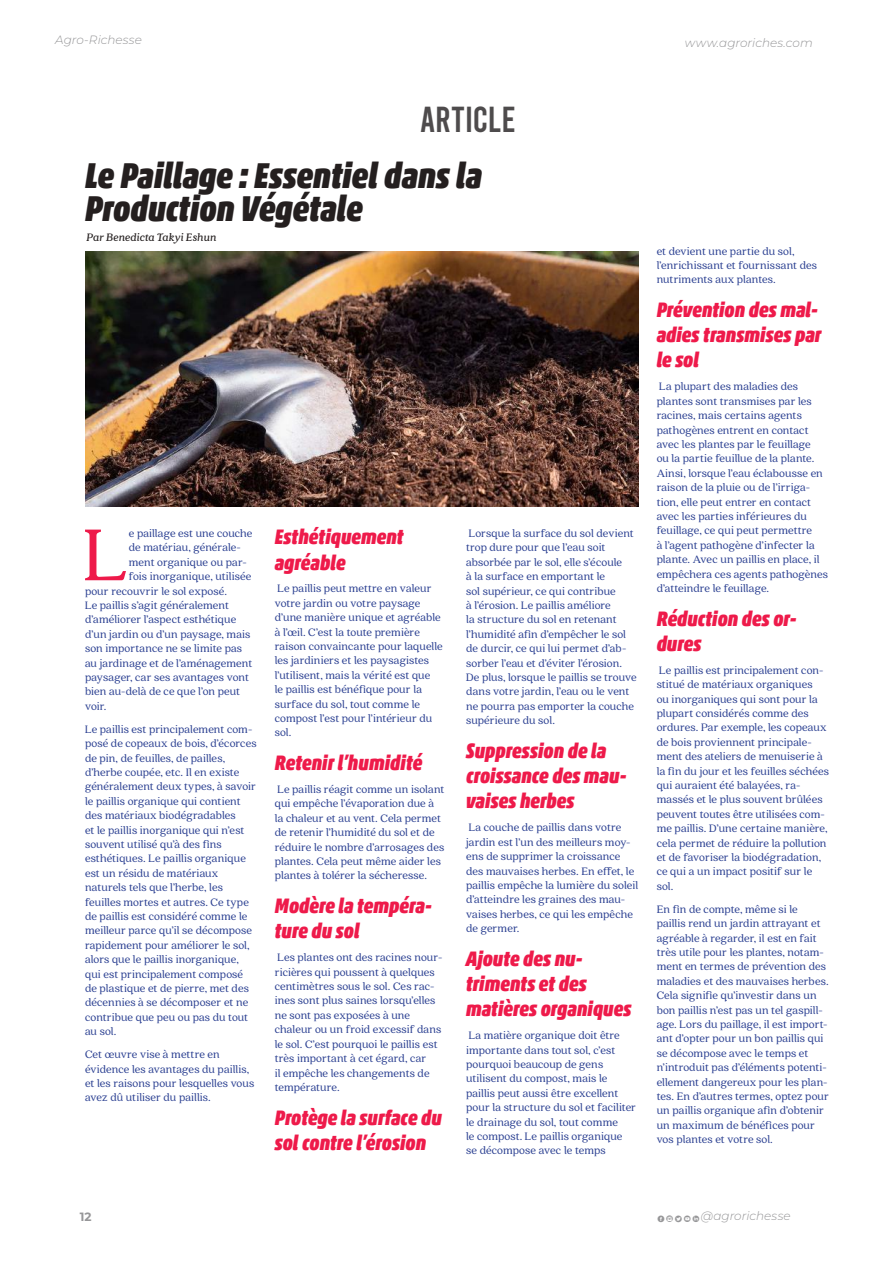
<style>
.page{position:relative;width:893px;height:1263px;background:#fff}
.page>*{position:absolute;margin:0;border:0;box-sizing:border-box;transform-origin:0 0}
.t1{font:81.6px "Quincy CF";color:#ee1a4a}
.t2{font:italic 900 condensed 36px/33px "Akko Pro";letter-spacing:-.005em;color:#241f1f}
.t3{font:36px "Bebas";color:#4e4b4c}
.t4{font:italic 900 condensed 21px/25.2px "Akko Pro";color:#ee1a4a}
.t5{font:12px/14.4px "Quincy CF";letter-spacing:.005em;color:#2a3f91}
.t6{font:italic 300 12px "Montserrat";color:#969698}
.t7{font:italic 700 12px "Quincy CF";letter-spacing:.005em;color:#241f1f}
.t8{font:700 12px "Montserrat";color:#969698}
.s1{font-family:"Social Circles";font-weight:400;font-style:normal}
</style>
<div class="page">
<img style="left:85px;top:251px;width:554px;height:255px">
<p class="t6" style="left:55px;top:32px;width:88px">Agro-Richesse</p>
<p class="t6" style="left:685px;top:35px;width:130px">www.agroriches.com</p>
<h2 class="t3" style="left:420px;top:101px;width:97px">ARTICLE</h2>
<h2 class="t2" style="left:85px;top:159px;width:398px">Le Paillage : Essentiel dans la<br>Production Végétale</h2>
<p class="t7" style="left:87px;top:230px;width:131px">Par Benedicta Takyi Eshun</p>
<h1 class="t1" style="left:84px;top:507px;width:46px">L</h1>
<p class="t5" style="left:129px;top:526px;width:125px">e paillage est une couche</p>
<p class="t5" style="left:129px;top:541px;width:114px">de matériau, générale-</p>
<p class="t5" style="left:129px;top:555px;width:120px">ment organique ou par-</p>
<p class="t5" style="left:129px;top:569px;width:124px">fois inorganique, utilisée</p>
<p class="t5" style="left:85px;top:584px;width:144px">pour recouvrir le sol exposé.</p>
<p class="t5" style="left:85px;top:598px;width:145px">Le paillis s’agit généralement</p>
<p class="t5" style="left:85px;top:613px;width:153px">d’améliorer l’aspect esthétique</p>
<p class="t5" style="left:85px;top:627px;width:167px">d’un jardin ou d’un paysage, mais</p>
<p class="t5" style="left:85px;top:641px;width:159px">son importance ne se limite pas</p>
<p class="t5" style="left:85px;top:656px;width:169px">au jardinage et de l’aménagement</p>
<p class="t5" style="left:85px;top:670px;width:165px">paysager, car ses avantages vont</p>
<p class="t5" style="left:85px;top:685px;width:157px">bien au-delà de ce que l’on peut</p>
<p class="t5" style="left:85px;top:699px;width:23px">voir.</p>
<p class="t5" style="left:85px;top:722px;width:173px">Le paillis est principalement com&shy;posé de copeaux de bois, d’écorces de pin, de feuilles, de pailles, d’herbe coupée, etc. Il en existe généralement deux types, à savoir le paillis organique qui contient des matériaux biodégradables<br>et le paillis inorganique qui n’est souvent utilisé qu’à des fins esthétiques. Le paillis organique est un résidu de matériaux naturels tels que l’herbe, les feuilles mortes et autres. Ce type de paillis est considéré comme le meilleur parce qu’il se décompose rapidement pour améliorer le sol, alors que le paillis inorganique, qui est principalement composé de plastique et de pierre, met des décennies à se décomposer et ne contribue que peu ou pas du tout au sol.</p>
<p class="t5" style="left:85px;top:1047px;width:171px">Cet œuvre vise à mettre en évidence les avantages du paillis, et les raisons pour lesquelles vous avez dû utiliser du paillis.</p>
<h3 class="t4" style="left:275px;top:524px;width:130px">Esthétiquement agréable</h3>
<p class="t5" style="left:275px;top:582px;width:169px">Le paillis peut mettre en valeur votre jardin ou votre paysage d’une manière unique et agréable à l’œil. C’est la toute première raison convaincante pour laquelle les jardiniers et les paysagistes l’utilisent, mais la vérité est que<br>le paillis est bénéfique pour la surface du sol, tout comme le compost l’est pour l’intérieur du sol.</p>
<h3 class="t4" style="left:275px;top:750px;width:149px">Retenir l’humidité</h3>
<p class="t5" style="left:275px;top:782px;width:171px">Le paillis réagit comme un isolant qui empêche l’évaporation due à la chaleur et au vent. Cela permet de retenir l’humidité du sol et de réduire le nombre d’arrosages des plantes. Cela peut même aider les plantes à tolérer la sécheresse.</p>
<h3 class="t4" style="left:275px;top:893px;width:159px">Modère la tempéra&shy;ture du sol</h3>
<p class="t5" style="left:275px;top:950px;width:169px">Les plantes ont des racines nour&shy;ricières qui poussent à quelques centimètres sous le sol. Ces rac&shy;ines sont plus saines lorsqu’elles ne sont pas exposées à une chaleur ou un froid excessif dans le sol. C’est pourquoi le paillis est très important à cet égard, car<br>il empêche les changements de température.</p>
<h3 class="t4" style="left:275px;top:1104px;width:169px">Protège la surface du sol contre l’érosion</h3>
<p class="t5" style="left:466px;top:526px;width:172px">Lorsque la surface du sol devient trop dure pour que l’eau soit absorbée par le sol, elle s’écoule<br>à la surface en emportant le<br>sol supérieur, ce qui contribue<br>à l’érosion. Le paillis améliore<br>la structure du sol en retenant l’humidité afin d’empêcher le sol de durcir, ce qui lui permet d’ab&shy;sorber l’eau et d’éviter l’érosion.<br>De plus, lorsque le paillis se trouve dans votre jardin, l’eau ou le vent ne pourra pas emporter la couche supérieure du sol.</p>
<h3 class="t4" style="left:466px;top:738px;width:162px">Suppression de la croissance des mau&shy;vaises herbes</h3>
<p class="t5" style="left:466px;top:820px;width:174px">La couche de paillis dans votre jardin est l’un des meilleurs moy&shy;ens de supprimer la croissance des mauvaises herbes. En effet, le paillis empêche la lumière du soleil d’atteindre les graines des mau&shy;vaises herbes, ce qui les empêche de germer.</p>
<h3 class="t4" style="left:466px;top:946px;width:167px">Ajoute des nu&shy;triments et des matières organiques</h3>
<p class="t5" style="left:466px;top:1028px;width:171px">La matière organique doit être importante dans tout sol, c’est pourquoi beaucoup de gens utilisent du compost, mais le paillis peut aussi être excellent pour la structure du sol et faciliter le drainage du sol, tout comme<br>le compost. Le paillis organique se décompose avec le temps</p>
<p class="t5" style="left:657px;top:244px;width:162px">et devient une partie du sol, l’enrichissant et fournissant des nutriments aux plantes.</p>
<h3 class="t4" style="left:657px;top:297px;width:166px">Prévention des mal&shy;adies transmises par le sol</h3>
<p class="t5" style="left:657px;top:380px;width:173px">La plupart des maladies des plantes sont transmises par les racines, mais certains agents pathogènes entrent en contact avec les plantes par le feuillage<br>ou la partie feuillue de la plante.<br>Ainsi, lorsque l’eau éclabousse en raison de la pluie ou de l’irriga&shy;tion, elle peut entrer en contact avec les parties inférieures du feuillage, ce qui peut permettre<br>à l’agent pathogène d’infecter la plante. Avec un paillis en place, il empêchera ces agents pathogènes d’atteindre le feuillage.</p>
<h3 class="t4" style="left:657px;top:606px;width:141px">Réduction des or&shy;dures</h3>
<p class="t5" style="left:657px;top:663px;width:174px">Le paillis est principalement con&shy;stitué de matériaux organiques<br>ou inorganiques qui sont pour la plupart considérés comme des ordures. Par exemple, les copeaux de bois proviennent principale&shy;ment des ateliers de menuiserie à la fin du jour et les feuilles séchées qui auraient été balayées, ra&shy;massés et le plus souvent brûlées peuvent toutes être utilisées com&shy;me paillis. D’une certaine manière, cela permet de réduire la pollution et de favoriser la biodégradation, ce qui a un impact positif sur le sol.</p>
<p class="t5" style="left:657px;top:902px;width:174px">En fin de compte, même si le paillis rend un jardin attrayant et agréable à regarder, il est en fait très utile pour les plantes, notam&shy;ment en termes de prévention des maladies et des mauvaises herbes.<br>Cela signifie qu’investir dans un bon paillis n’est pas un tel gaspill&shy;age. Lors du paillage, il est import&shy;ant d’opter pour un bon paillis qui se décompose avec le temps et n’introduit pas d’éléments potenti&shy;ellement dangereux pour les plan&shy;tes. En d’autres termes, optez pour un paillis organique afin d’obtenir un maximum de bénéfices pour vos plantes et votre sol.</p>
<p class="t8" style="left:80px;top:1208px;width:13px">12</p>
<p class="t6" style="left:657px;top:1207px;width:135px"><span class="s1">fityl</span>@agrorichesse</p>
</div>
